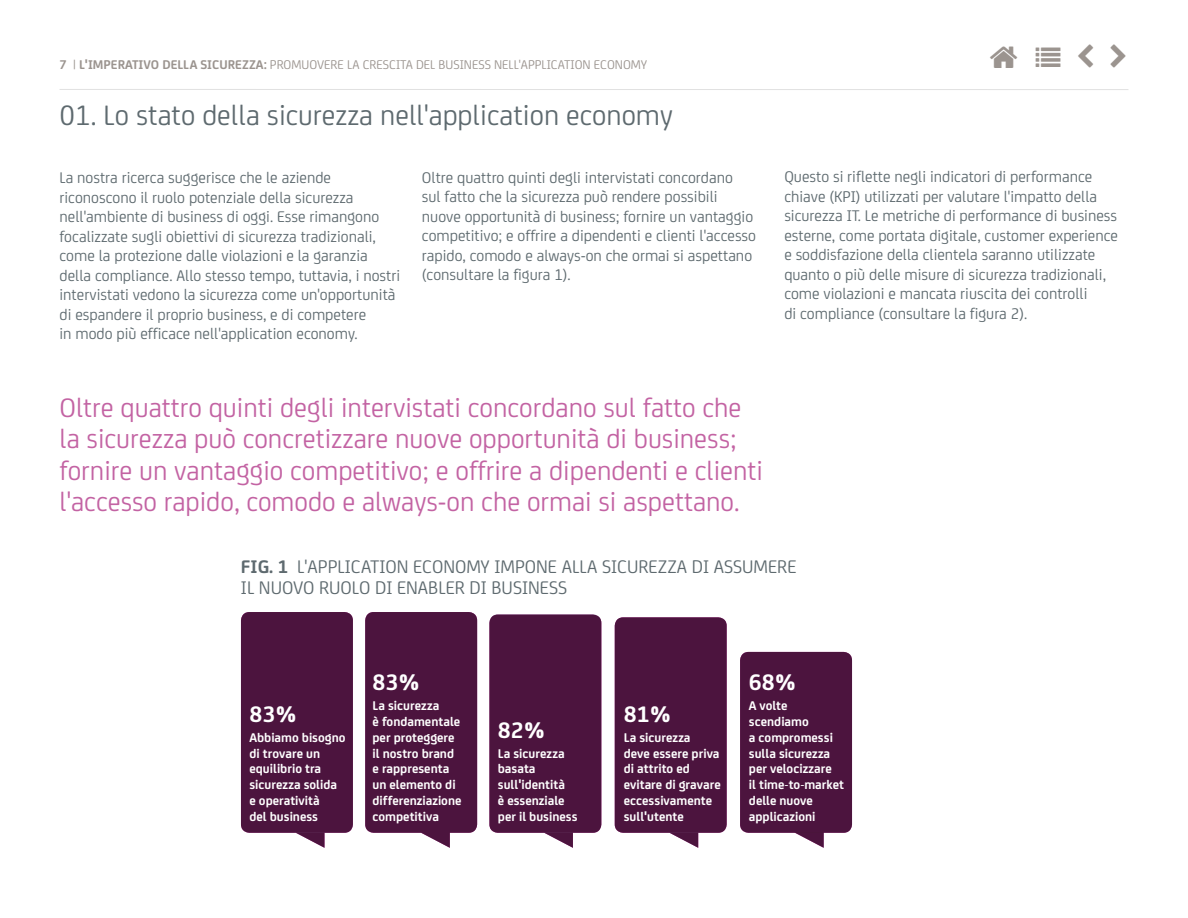
<style>
.page{position:relative;width:1188px;height:918px;background:#fff}
.page>*{position:absolute;margin:0;border:0;box-sizing:border-box;transform-origin:0 0}
.t1{font:30px "CA Sans";color:#5e6a6f}
.t2{font:28.5px/31.5px "CA Sans";color:#c363a3}
.t3{font:700 24px "CA Sans";color:#fff}
.t4{font:19.5px/21px "CA Sans";color:#5e6a6f}
.t5{font:16.5px/19.5px "CA Sans";color:#5e6a6f}
.t6{font:700 13.5px/15.8px "CA Sans";color:#fff}
.t7{font:13.5px "CA Sans";color:#9b948f}
.s1{font-weight:700}
</style>
<div class="page">
<hr style="left:60px;top:89px;width:1068px;height:1px;background:#e1e1e1">
<svg style="left:365px;top:612px;width:112px;height:236px;background:#562149"></svg>
<svg style="left:489px;top:614px;width:112px;height:234px;background:#58234a"></svg>
<svg style="left:740px;top:652px;width:112px;height:196px;background:#58244b"></svg>
<div style="left:615px;top:617px;width:112px;height:231px;background:#4c143e"></div>
<div style="left:241px;top:612px;width:112px;height:236px;background:#4c143e"></div>
<p class="t7" style="left:60px;top:55px;width:589px"><span class="s1">7</span> | <span class="s1">L'IMPERATIVO DELLA SICUREZZA:</span> PROMUOVERE LA CRESCITA DEL BUSINESS NELL'APPLICATION ECONOMY</p>
<h1 class="t1" style="left:60px;top:93px;width:615px">01. Lo stato della sicurezza nell'application economy</h1>
<p class="t5" style="left:60px;top:167px;width:342px">La nostra ricerca suggerisce che le aziende riconoscono il ruolo potenziale della sicurezza nell'ambiente di business di oggi. Esse rimangono focalizzate sugli obiettivi di sicurezza tradizionali, come la protezione dalle violazioni e la garanzia della compliance. Allo stesso tempo, tuttavia, i nostri intervistati vedono la sicurezza come un'opportunità di espandere il proprio business, e di competere<br>in modo più efficace nell'application economy.</p>
<p class="t5" style="left:422px;top:166px;width:336px">Oltre quattro quinti degli intervistati concordano<br>sul fatto che la sicurezza può rendere possibili nuove opportunità di business; fornire un vantaggio competitivo; e offrire a dipendenti e clienti l'accesso rapido, comodo e always-on che ormai si aspettano (consultare la figura 1).</p>
<p class="t2" style="left:60px;top:390px;width:705px">Oltre quattro quinti degli intervistati concordano sul fatto che la sicurezza può concretizzare nuove opportunità di business; fornire un vantaggio competitivo; e offrire a dipendenti e clienti l'accesso rapido, comodo e always-on che ormai si aspettano.</p>
<p class="t5" style="left:784px;top:166px;width:335px">Questo si riflette negli indicatori di performance chiave (KPI) utilizzati per valutare l'impatto della sicurezza IT. Le metriche di performance di business esterne, come portata digitale, customer experience e soddisfazione della clientela saranno utilizzate quanto o più delle misure di sicurezza tradizionali, come violazioni e mancata riuscita dei controlli<br>di compliance (consultare la figura 2).</p>
<p class="t4" style="left:241px;top:555px;width:557px"><span class="s1">FIG. 1</span> L'APPLICATION ECONOMY IMPONE ALLA SICUREZZA DI ASSUMERE<br>IL NUOVO RUOLO DI ENABLER DI BUSINESS</p>
<h3 class="t3" style="left:249px;top:696px;width:49px">83%</h3>
<p class="t6" style="left:249px;top:729px;width:98px">Abbiamo bisogno di trovare un equilibrio tra sicurezza solida e operatività<br>del business</p>
<h3 class="t3" style="left:373px;top:664px;width:49px">83%</h3>
<p class="t6" style="left:373px;top:697px;width:91px">La sicurezza<br>è fondamentale per proteggere il nostro brand e rappresenta un elemento di differenziazione competitiva</p>
<h3 class="t3" style="left:624px;top:696px;width:49px">81%</h3>
<h3 class="t3" style="left:498px;top:712px;width:49px">82%</h3>
<p class="t6" style="left:498px;top:744px;width:81px">La sicurezza basata sull'identità<br>è essenziale per il business</p>
<p class="t6" style="left:624px;top:729px;width:98px">La sicurezza<br>deve essere priva di attrito ed evitare di gravare eccessivamente sull'utente</p>
<h3 class="t3" style="left:749px;top:664px;width:49px">68%</h3>
<p class="t6" style="left:749px;top:697px;width:97px">A volte scendiamo<br>a compromessi sulla sicurezza per velocizzare<br>il time-to-market delle nuove applicazioni</p>
</div>
